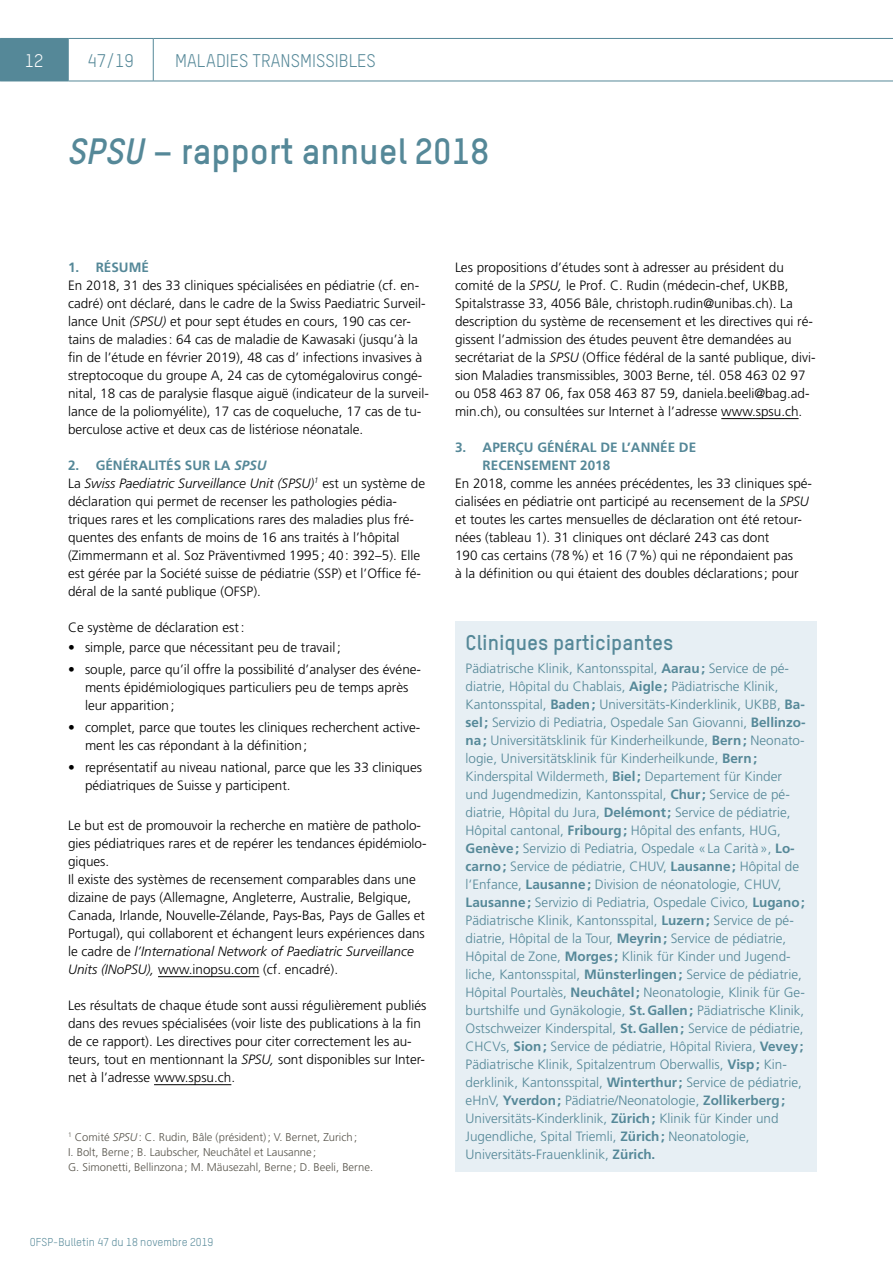
<style>
.page{position:relative;width:893px;height:1263px;background:#fff}
.page>*{position:absolute;margin:0;border:0;box-sizing:border-box;transform-origin:0 0}
.t1{font:700 36px "TSTAR";color:#558898}
.t2{font:700 21px "TSTAR";color:#558898}
.t3{font:18px "TSTAR";color:#558898}
.t4{font:18px "TSTAR";color:#fff}
.t5{font:300 13.5px/18px "Frutiger";color:#000}
.t6{font:300 13.5px/18px "Frutiger";color:#558898}
.t7{font:700 13.5px/18px "Frutiger";color:#558898}
.t8{font:300 11.25px/15px "Frutiger";color:#57544b}
.t9{font:11.25px "TSTAR";color:#558898}
.s1{font-style:italic}
.s2{font-weight:700;color:#558898}
.s3{font-weight:700;font-style:italic;color:#558898}
.s4{font-weight:700}
</style>
<div class="page">
<hr style="left:68px;top:38px;width:85px;height:1px;background:#558898">
<hr style="left:68px;top:39px;width:1px;height:42px;background:#558898">
<hr style="left:153px;top:38px;width:740px;height:1px;background:#558898">
<hr style="left:153px;top:39px;width:1px;height:42px;background:#558898">
<div style="left:0;top:38px;width:68px;height:43px;background:#558898"></div>
<hr style="left:0;top:81px;width:68px;height:1px;background:#558898">
<hr style="left:68px;top:81px;width:85px;height:1px;background:#558898">
<hr style="left:153px;top:81px;width:740px;height:1px;background:#558898">
<hr style="left:158px;top:976px;width:101px;height:1px;background:#000">
<hr style="left:154px;top:1084px;width:77px;height:1px;background:#000">
<hr style="left:721px;top:418px;width:78px;height:1px;background:#000">
<div style="left:455px;top:621px;width:361px;height:550px;background:#e7eff4"></div>
<h3 class="t4" style="left:25px;top:49px;width:20px">12</h3>
<h3 class="t3" style="left:88px;top:49px;width:48px">47/19</h3>
<h3 class="t3" style="left:175px;top:49px;width:202px">MALADIES TRANSMISSIBLES</h3>
<h1 class="t1" style="left:68px;top:128px;width:423px"><span class="s1">SPSU</span> – rapport annuel 2018</h1>
<p class="t7" style="left:68px;top:258px;width:82px">1. RÉSUMÉ</p>
<p class="t5" style="left:68px;top:276px;width:362px">En 2018, 31 des 33 cliniques spécialisées en pédiatrie (cf. en&shy;cadré) ont déclaré, dans le cadre de la Swiss Paediatric Surveil&shy;lance Unit <span class="s1">(SPSU)</span> et pour sept études en cours, 190 cas cer&shy;tains de maladies: 64 cas de maladie de Kawasaki (jusqu’à la fin de l’étude en février 2019), 48 cas d’ infections invasives à streptocoque du groupe A, 24 cas de cytomégalovirus congé&shy;nital, 18 cas de paralysie flasque aiguë (indicateur de la surveil&shy;lance de la poliomyélite), 17 cas de coqueluche, 17 cas de tu&shy;berculose active et deux cas de listériose néonatale.</p>
<p class="t5" style="left:68px;top:456px;width:359px"><span class="s2">2. GÉNÉRALITÉS SUR LA</span> <span class="s3">SPSU<br></span>La <span class="s1">Swiss Paediatric Surveillance Unit (SPSU)</span><sup>1</sup> est un système de déclaration qui permet de recenser les pathologies pédia&shy;triques rares et les complications rares des maladies plus fré&shy;quentes des enfants de moins de 16 ans traités à l’hôpital (Zimmermann et al. Soz Präventivmed 1995; 40: 392–5). Elle est gérée par la Société suisse de pédiatrie (SSP) et l’Office fé&shy;déral de la santé publique (OFSP).</p>
<p class="t5" style="left:68px;top:618px;width:178px">Ce système de déclaration est:</p>
<p class="t5" style="left:68px;top:638px;width:274px">• simple, parce que nécessitant peu de travail;</p>
<p class="t5" style="left:85px;top:660px;width:338px;text-indent:-17px">• souple, parce qu’il offre la possibilité d’analyser des événe&shy;ments épidémiologiques particuliers peu de temps après leur apparition;</p>
<p class="t5" style="left:85px;top:719px;width:337px;text-indent:-17px">• complet, parce que toutes les cliniques recherchent active&shy;ment les cas répondant à la définition;</p>
<p class="t5" style="left:85px;top:759px;width:339px;text-indent:-17px">• représentatif au niveau national, parce que les 33 cliniques pédiatriques de Suisse y participent.</p>
<p class="t5" style="left:68px;top:816px;width:360px">Le but est de promouvoir la recherche en matière de patholo&shy;gies pédiatriques rares et de repérer les tendances épidémiolo&shy;giques.<br>Il existe des systèmes de recensement comparables dans une dizaine de pays (Allemagne, Angleterre, Australie, Belgique, Canada, Irlande, Nouvelle-Zélande, Pays-Bas, Pays de Galles et Portugal), qui collaborent et échangent leurs expériences dans le cadre de <span class="s1">l’International Network of Paediatric Surveillance Units (INoPSU),</span> www.inopsu.com (cf. encadré).</p>
<p class="t5" style="left:68px;top:996px;width:360px">Les résultats de chaque étude sont aussi régulièrement publiés dans des revues spécialisées (voir liste des publications à la fin de ce rapport). Les directives pour citer correctement les au&shy;teurs, tout en mentionnant la <span class="s1">SPSU,</span> sont disponibles sur Inter&shy;net à l’adresse www.spsu.ch.</p>
<p class="t8" style="left:68px;top:1130px;width:307px"><sup>1</sup> Comité <span class="s1">SPSU</span>: C. Rudin, Bâle (président); V. Bernet, Zurich;<br>I. Bolt, Berne ; B. Laubscher, Neuchâtel et Lausanne;<br>G. Simonetti, Bellinzona ; M. Mäusezahl, Berne ; D. Beeli, Berne.</p>
<p class="t9" style="left:30px;top:1235px;width:185px">OFSP-Bulletin 47 du 18 novembre 2019</p>
<p class="t5" style="left:455px;top:258px;width:362px">Les propositions d’études sont à adresser au président du comité de la <span class="s1">SPSU,</span> le Prof. C. Rudin (médecin-chef, UKBB, Spitalstrasse 33, 4056 Bâle, christoph.rudin@unibas.ch). La description du système de recensement et les directives qui ré&shy;gissent l’admission des études peuvent être demandées au secrétariat de la <span class="s1">SPSU</span> (Office fédéral de la santé publique, divi&shy;sion Maladies transmissibles, 3003 Berne, tél. 058 463 02 97 ou 058 463 87 06, fax 058 463 87 59, daniela.beeli@bag.ad&shy;min.ch), ou consultées sur Internet à l’adresse www.spsu.ch.</p>
<p class="t7" style="left:483px;top:438px;width:215px;text-indent:-28px">3. APERÇU GÉNÉRAL DE L’ANNÉE DE<br>RECENSEMENT 2018</p>
<p class="t5" style="left:455px;top:474px;width:359px">En 2018, comme les années précédentes, les 33 cliniques spé&shy;cialisées en pédiatrie ont participé au recensement de la <span class="s1">SPSU </span>et toutes les cartes mensuelles de déclaration ont été retour&shy;nées (tableau 1). 31 cliniques ont déclaré 243 cas dont<br>190 cas certains (78%) et 16 (7%) qui ne répondaient pas<br>à la définition ou qui étaient des doubles déclarations; pour</p>
<h2 class="t2" style="left:466px;top:630px;width:209px">Cliniques participantes</h2>
<p class="t6" style="left:466px;top:659px;width:341px">Pädiatrische Klinik, Kantonsspital, <span class="s4">Aarau;</span> Service de pé&shy;diatrie, Hôpital du Chablais, <span class="s4">Aigle;</span> Pädiatrische Klinik, Kantonsspital, <span class="s4">Baden;</span> Universitäts-Kinderklinik, UKBB, <span class="s4">Ba&shy;sel;</span> Servizio di Pediatria, Ospedale San Giovanni, <span class="s4">Bellinzo&shy;na;</span> Universitätsklinik für Kinderheilkunde, <span class="s4">Bern;</span> Neonato&shy;logie, Universitätsklinik für Kinderheilkunde, <span class="s4">Bern; </span>Kinderspital Wildermeth, <span class="s4">Biel;</span> Departement für Kinder und Jugendmedizin, Kantonsspital, <span class="s4">Chur;</span> Service de pé&shy;diatrie, Hôpital du Jura, <span class="s4">Delémont;</span> Service de pédiatrie, Hôpital cantonal, <span class="s4">Fribourg;</span> Hôpital des enfants, HUG, <span class="s4">Genève;</span> Servizio di Pediatria, Ospedale «La Carità», <span class="s4">Lo&shy;carno;</span> Service de pédiatrie, CHUV, <span class="s4">Lausanne;</span> Hôpital de l‘Enfance, <span class="s4">Lausanne;</span> Division de néonatologie, CHUV, <span class="s4">Lausanne;</span> Servizio di Pediatria, Ospedale Civico, <span class="s4">Lugano; </span>Pädiatrische Klinik, Kantonsspital, <span class="s4">Luzern;</span> Service de pé&shy;diatrie, Hôpital de la Tour, <span class="s4">Meyrin;</span> Service de pédiatrie, Hôpital de Zone, <span class="s4">Morges ;</span> Klinik für Kinder und Jugend&shy;liche, Kantonsspital, <span class="s4">Münsterlingen;</span> Service de pédiatrie, Hôpital Pourtalès, <span class="s4">Neuchâtel;</span> Neonatologie, Klinik für Ge&shy;burtshilfe und Gynäkologie, <span class="s4">St.Gallen;</span> Pädiatrische Klinik, Ostschweizer Kinderspital, <span class="s4">St.Gallen;</span> Service de pédiatrie, CHCVs, <span class="s4">Sion;</span> Service de pédiatrie, Hôpital Riviera, <span class="s4">Vevey; </span>Pädiatrische Klinik, Spitalzentrum Oberwallis, <span class="s4">Visp;</span> Kin&shy;derklinik, Kantonsspital, <span class="s4">Winterthur;</span> Service de pédiatrie, eHnV, <span class="s4">Yverdon;</span> Pädiatrie/Neonatologie, <span class="s4">Zollikerberg; </span>Universitäts-Kinderklinik, <span class="s4">Zürich;</span> Klinik für Kinder und Jugendliche, Spital Triemli, <span class="s4">Zürich;</span> Neonatologie, Universitäts-Frauenklinik, <span class="s4">Zürich.</span></p>
</div>
